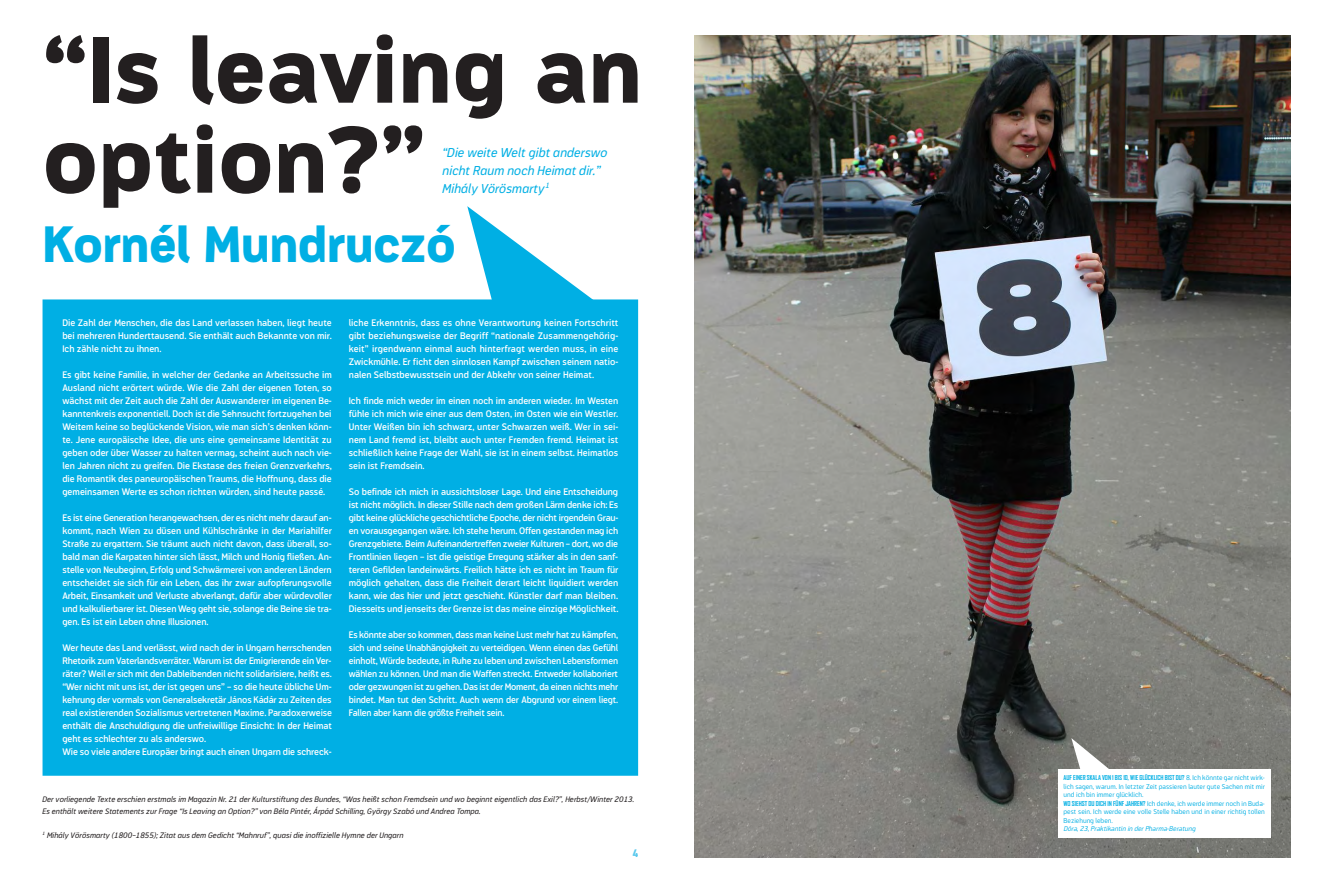
<style>
.page{position:relative;width:1333px;height:893px;background:#fff}
.page>*{position:absolute;margin:0;border:0;box-sizing:border-box;transform-origin:0 0}
.t1{font:800 92px/90px "Modus";color:#231f20}
.t2{font:800 50px "Modus";letter-spacing:-.015em;color:#00afe4}
.t3{font:italic 13px/17.8px "Modus";color:#00afe4}
.t4{font:900 10px "Agency FB";color:#5bc9ed}
.t5{font:600 9.5px/13px "Modus";letter-spacing:-.01em;color:#fff;text-align:justify}
.t6{font:italic 8px/12px "Modus";color:#231f20}
.t7{font:300 7px/8.5px "Modus";color:#00afe4}
.t8{font:italic 300 7px "Modus";color:#00afe4}
.t9{font:700 6.5px "Agency FB";color:#00afe4}
.s1{font-family:"Modus";font-weight:300;font-size:7px}
.s2{font-family:"Agency FB";font-weight:700;font-size:6.5px}
</style>
<div class="page">
<div style="left:43px;top:299px;width:595px;height:477px;background:#00afe4"></div>
<svg style="left:467px;top:206px;width:134px;height:100px"></svg>
<img style="left:694px;top:35px;width:596px;height:822px">
<div style="left:1057px;top:769px;width:213px;height:69px;background:#fff"></div>
<svg style="left:1071px;top:738px;width:39px;height:31px"></svg>
<h1 class="t1" style="left:43px;top:32px;width:601px">“Is leaving an option?”</h1>
<h3 class="t3" style="left:442px;top:145px;width:167px">“Die weite Welt gibt anderswo nicht Raum noch Heimat dir.”<br>Mihály Vörösmarty<sup>1</sup></h3>
<h2 class="t2" style="left:43px;top:227px;width:415px">Kornél Mundruczó</h2>
<p class="t5" style="left:62px;top:317px;width:271px">Die Zahl der Menschen, die das Land verlassen haben, liegt heute bei mehreren Hunderttausend. Sie enthält auch Bekannte von mir.<br>Ich zähle nicht zu ihnen.</p>
<p class="t5" style="left:62px;top:369px;width:271px">Es gibt keine Familie, in welcher der Gedanke an Arbeitssuche im Ausland nicht erörtert würde. Wie die Zahl der eigenen Toten, so wächst mit der Zeit auch die Zahl der Auswanderer im eigenen Be&shy;kanntenkreis exponentiell. Doch ist die Sehnsucht fortzugehen bei Weitem keine so beglückende Vision, wie man sich’s denken könn&shy;te. Jene europäische Idee, die uns eine gemeinsame Identität zu geben oder über Wasser zu halten vermag, scheint auch nach vie&shy;len Jahren nicht zu greifen. Die Ekstase des freien Grenzverkehrs, die Romantik des paneuropäischen Traums, die Hoffnung, dass die gemeinsamen Werte es schon richten würden, sind heute passé.</p>
<p class="t5" style="left:62px;top:512px;width:271px">Es ist eine Generation herangewachsen, der es nicht mehr darauf an&shy;kommt, nach Wien zu düsen und Kühlschränke in der Mariahilfer Straße zu ergattern. Sie träumt auch nicht davon, dass überall, so&shy;bald man die Karpaten hinter sich lässt, Milch und Honig fließen. An&shy;stelle von Neubeginn, Erfolg und Schwärmerei von anderen Ländern entscheidet sie sich für ein Leben, das ihr zwar aufopferungsvolle Arbeit, Einsamkeit und Verluste abverlangt, dafür aber würdevoller und kalkulierbarer ist. Diesen Weg geht sie, solange die Beine sie tra&shy;gen. Es ist ein Leben ohne Illusionen.</p>
<p class="t5" style="left:62px;top:642px;width:271px;text-align:left">Wer heute das Land verlässt, wird nach der in Ungarn herrschenden Rhetorik zum Vaterlandsverräter. Warum ist der Emigrierende ein Ver&shy;räter? Weil er sich mit den Dableibenden nicht solidarisiere, heißt es. “Wer nicht mit uns ist, der ist gegen uns” – so die heute übliche Um&shy;kehrung der vormals von Generalsekretär János Kádár zu Zeiten des real existierenden Sozialismus vertretenen Maxime. Paradoxerweise enthält die Anschuldigung die unfreiwillige Einsicht: In der Heimat geht es schlechter zu als anderswo.<br>Wie so viele andere Europäer bringt auch einen Ungarn die schreck-</p>
<p class="t5" style="left:349px;top:317px;width:271px">liche Erkenntnis, dass es ohne Verantwortung keinen Fortschritt gibt beziehungsweise der Begriff “nationale Zusammengehörig&shy;keit” irgendwann einmal auch hinterfragt werden muss, in eine Zwickmühle. Er ficht den sinnlosen Kampf zwischen seinem natio&shy;nalen Selbstbewusstsein und der Abkehr von seiner Heimat.</p>
<p class="t5" style="left:349px;top:395px;width:271px">Ich finde mich weder im einen noch im anderen wieder. Im Westen fühle ich mich wie einer aus dem Osten, im Osten wie ein Westler.<br>Unter Weißen bin ich schwarz, unter Schwarzen weiß. Wer in sei&shy;nem Land fremd ist, bleibt auch unter Fremden fremd. Heimat ist schließlich keine Frage der Wahl, sie ist in einem selbst. Heimatlos sein ist Fremdsein.</p>
<p class="t5" style="left:349px;top:486px;width:271px">So befinde ich mich in aussichtsloser Lage. Und eine Entscheidung ist nicht möglich. In dieser Stille nach dem großen Lärm denke ich: Es gibt keine glückliche geschichtliche Epoche, der nicht irgendein Grau&shy;en vorausgegangen wäre. Ich stehe herum. Offen gestanden mag ich Grenzgebiete. Beim Aufeinandertreffen zweier Kulturen – dort, wo die Frontlinien liegen – ist die geistige Erregung stärker als in den sanf&shy;teren Gefilden landeinwärts. Freilich hätte ich es nicht im Traum für möglich gehalten, dass die Freiheit derart leicht liquidiert werden kann, wie das hier und jetzt geschieht. Künstler darf man bleiben.<br>Diesseits und jenseits der Grenze ist das meine einzige Möglichkeit.</p>
<p class="t5" style="left:349px;top:629px;width:271px">Es könnte aber so kommen, dass man keine Lust mehr hat zu kämpfen, sich und seine Unabhängigkeit zu verteidigen. Wenn einen das Gefühl einholt, Würde bedeute, in Ruhe zu leben und zwischen Lebensformen wählen zu können. Und man die Waffen streckt. Entweder kollaboriert oder gezwungen ist zu gehen. Das ist der Moment, da einen nichts mehr bindet. Man tut den Schritt. Auch wenn der Abgrund vor einem liegt.<br>Fallen aber kann die größte Freiheit sein.</p>
<p class="t6" style="left:43px;top:794px;width:593px">Der vorliegende Texte erschien erstmals im Magazin Nr. 21 der Kulturstiftung des Bundes, “Was heißt schon Fremdsein und wo beginnt eigentlich das Exil?”, Herbst/Winter 2013.<br>Es enthält weitere Statements zur Frage “Is Leaving an Option?” von Béla Pintér, Árpád Schilling, György Szabó und Andrea Tompa.</p>
<p class="t6" style="left:43px;top:830px;width:363px"><sup>1</sup> Mihály Vörösmarty (1800–1855); Zitat aus dem Gedicht “Mahnruf”, quasi die inoffizielle Hymne der Ungarn</p>
<p class="t4" style="left:632px;top:847px;width:7px">4</p>
<p class="t9" style="left:1063px;top:774px;width:203px">AUF EINER SKALA VON 1 BIS 10, WIE GLÜCKLICH BIST DU? <span class="s1">8. Ich könnte gar nicht wirk-</span></p>
<p class="t7" style="left:1063px;top:782px;width:203px">lich sagen, warum. In letzter Zeit passieren lauter gute Sachen mit mir und ich bin immer glücklich.<br><span class="s2">WO SIEHST DU DICH IN FÜNF JAHREN?</span> Ich denke, ich werde immer noch in Buda&shy;pest sein. Ich werde eine volle Stelle haben und in einer richtig tollen Beziehung leben.</p>
<p class="t8" style="left:1063px;top:826px;width:135px">Dóra,23,Praktikantin in derPharma-Beratung</p>
</div>
